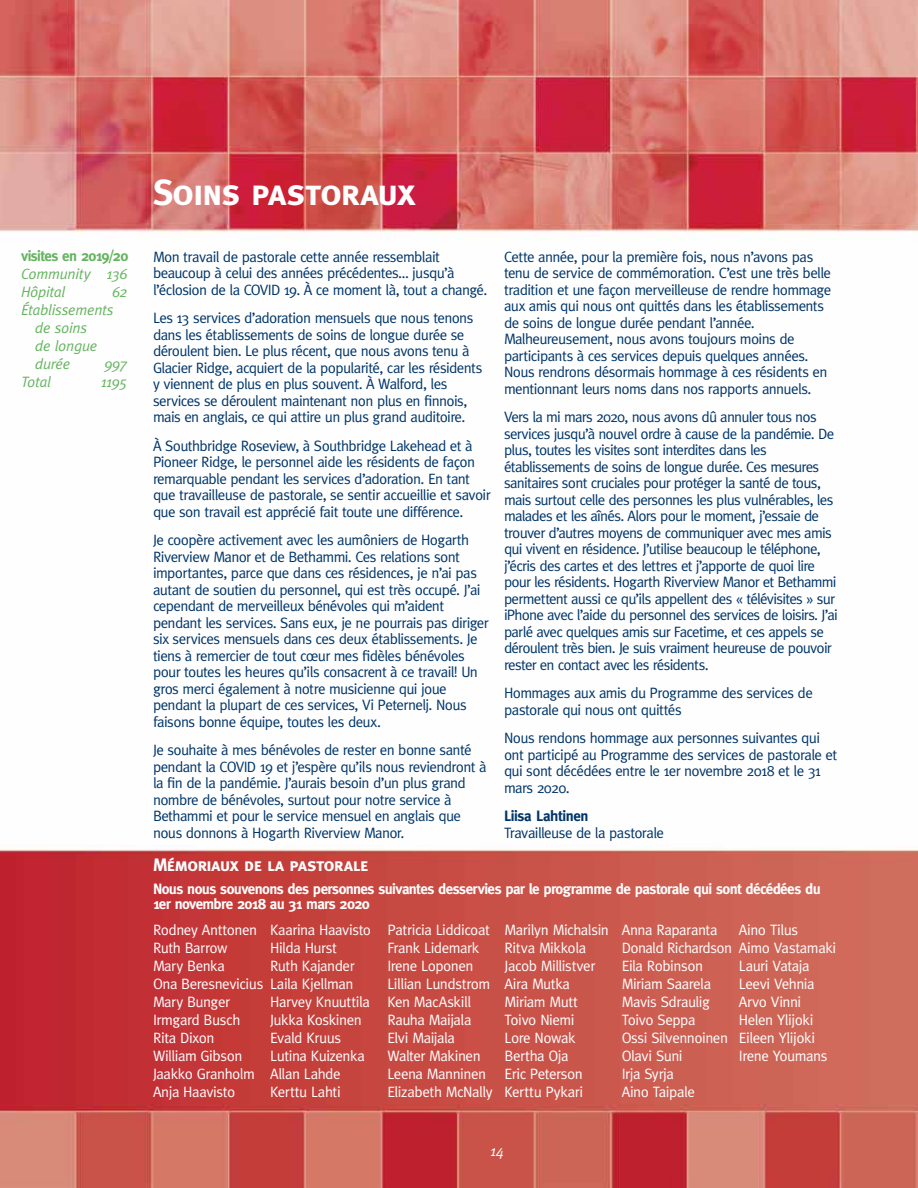
<style>
.page{position:relative;width:918px;height:1188px;background:#fff}
.page>*{position:absolute;margin:0;border:0;box-sizing:border-box;transform-origin:0 0}
.t1{font:36px "Meta Bold Caps";letter-spacing:-.03em;color:#fff}
.t2{font:18px "Meta Bold Caps";letter-spacing:-.03em;color:#fff}
.t3{font:15px/16.5px "Meta";letter-spacing:-.04em;color:#003568}
.t4{font:15px/18px "Meta";letter-spacing:-.03em;color:#fff}
.t5{font:700 15px/15px "Meta";letter-spacing:-.04em;color:#fff}
.t6{font:italic 15px/18px "Meta";letter-spacing:-.015em;color:#65b460}
.t7{font:700 15px "Meta";letter-spacing:-.04em;color:#65b460}
.t8{font:700 15px "Meta";letter-spacing:-.025em;color:#003568}
.t9{font:italic 15px "Meta";color:#fff}
</style>
<div class="page">
<img style="left:0;top:0;width:918px;height:1188px">
<p class="t7" style="left:21px;top:248px;width:109px">visites en 2019/20</p>
<p class="t6" style="left:21px;top:265px;width:108px">Community 136<br>Hôpital</p>
<p class="t6" style="left:112px;top:283px;width:17px">62</p>
<p class="t6" style="left:21px;top:301px;width:94px">Établissements</p>
<p class="t6" style="left:35px;top:319px;width:54px">de soins</p>
<p class="t6" style="left:35px;top:337px;width:64px">de longue</p>
<p class="t6" style="left:35px;top:355px;width:37px">durée</p>
<p class="t6" style="left:104px;top:355px;width:25px">997</p>
<p class="t6" style="left:21px;top:373px;width:31px">Total</p>
<p class="t6" style="left:101px;top:373px;width:28px">1195</p>
<h1 class="t1" style="left:153px;top:172px;width:265px">Soins pastoraux</h1>
<p class="t3" style="left:153px;top:248px;width:336px">Mon travail de pastorale cette année ressemblait beaucoup à celui des années précédentes… jusqu’à l’éclosion de la COVID 19. À ce moment là, tout a changé.</p>
<p class="t3" style="left:153px;top:310px;width:331px">Les 13 services d’adoration mensuels que nous tenons dans les établissements de soins de longue durée se déroulent bien. Le plus récent, que nous avons tenu à Glacier Ridge, acquiert de la popularité, car les résidents y viennent de plus en plus souvent. À Walford, les services se déroulent maintenant non plus en finnois, mais en anglais, ce qui attire un plus grand auditoire.</p>
<p class="t3" style="left:153px;top:437px;width:339px">À Southbridge Roseview, à Southbridge Lakehead et à Pioneer Ridge, le personnel aide les résidents de façon remarquable pendant les services d’adoration. En tant que travailleuse de pastorale, se sentir accueillie et savoir que son travail est apprécié fait toute une différence.</p>
<p class="t3" style="left:153px;top:532px;width:337px">Je coopère activement avec les aumôniers de Hogarth Riverview Manor et de Bethammi. Ces relations sont importantes, parce que dans ces résidences, je n’ai pas autant de soutien du personnel, qui est très occupé. J’ai cependant de merveilleux bénévoles qui m’aident pendant les services. Sans eux, je ne pourrais pas diriger six services mensuels dans ces deux établissements. Je tiens à remercier de tout cœur mes fidèles bénévoles pour toutes les heures qu’ils consacrent à ce travail! Un gros merci également à notre musicienne qui joue pendant la plupart de ces services, Vi Peternelj. Nous faisons bonne équipe, toutes les deux.</p>
<p class="t3" style="left:153px;top:742px;width:335px">Je souhaite à mes bénévoles de rester en bonne santé pendant la COVID 19 et j’espère qu’ils nous reviendront à la fin de la pandémie. J’aurais besoin d’un plus grand nombre de bénévoles, surtout pour notre service à Bethammi et pour le service mensuel en anglais que nous donnons à Hogarth Riverview Manor.</p>
<p class="t3" style="left:504px;top:248px;width:329px">Cette année, pour la première fois, nous n’avons pas tenu de service de commémoration. C’est une très belle tradition et une façon merveilleuse de rendre hommage aux amis qui nous ont quittés dans les établissements de soins de longue durée pendant l’année.<br>Malheureusement, nous avons toujours moins de participants à ces services depuis quelques années.<br>Nous rendrons désormais hommage à ces résidents en mentionnant leurs noms dans nos rapports annuels.</p>
<p class="t3" style="left:504px;top:409px;width:335px">Vers la mi mars 2020, nous avons dû annuler tous nos services jusqu’à nouvel ordre à cause de la pandémie. De plus, toutes les visites sont interdites dans les établissements de soins de longue durée. Ces mesures sanitaires sont cruciales pour protéger la santé de tous, mais surtout celle des personnes les plus vulnérables, les malades et les aînés. Alors pour le moment, j’essaie de trouver d’autres moyens de communiquer avec mes amis qui vivent en résidence. J’utilise beaucoup le téléphone, j’écris des cartes et des lettres et j’apporte de quoi lire pour les résidents. Hogarth Riverview Manor et Bethammi permettent aussi ce qu’ils appellent des « télévisites » sur iPhone avec l’aide du personnel des services de loisirs. J’ai parlé avec quelques amis sur Facetime, et ces appels se déroulent très bien. Je suis vraiment heureuse de pouvoir rester en contact avec les résidents.</p>
<p class="t3" style="left:504px;top:685px;width:310px">Hommages aux amis du Programme des services de pastorale qui nous ont quittés</p>
<p class="t3" style="left:504px;top:730px;width:335px">Nous rendons hommage aux personnes suivantes qui ont participé au Programme des services de pastorale et qui sont décédées entre le 1er novembre 2018 et le 31 mars 2020.</p>
<p class="t8" style="left:504px;top:807px;width:86px">Liisa Lahtinen</p>
<p class="t3" style="left:504px;top:824px;width:161px">Travailleuse de la pastorale</p>
<p class="t2" style="left:153px;top:855px;width:217px">Mémoriaux de la pastorale</p>
<p class="t5" style="left:153px;top:881px;width:669px">Nous nous souvenons des personnes suivantes desservies par le programme de pastorale qui sont décédées du<br>1er novembre 2018 au 31 mars 2020</p>
<p class="t4" style="left:153px;top:920px;width:112px">Rodney Anttonen<br>Ruth Barrow<br>Mary Benka<br>Ona Beresnevicius<br>Mary Bunger<br>Irmgard Busch<br>Rita Dixon<br>William Gibson<br>Jaakko Granholm<br>Anja Haavisto</p>
<p class="t4" style="left:270px;top:920px;width:102px">Kaarina Haavisto<br>Hilda Hurst<br>Ruth Kajander<br>Laila Kjellman<br>Harvey Knuuttila<br>Jukka Koskinen<br>Evald Kruus<br>Lutina Kuizenka<br>Allan Lahde<br>Kerttu Lahti</p>
<p class="t4" style="left:387px;top:920px;width:107px">Patricia Liddicoat<br>Frank Lidemark<br>Irene Loponen<br>Lillian Lundstrom<br>Ken MacAskill<br>Rauha Maijala<br>Elvi Maijala<br>Walter Makinen<br>Leena Manninen<br>Elizabeth McNally</p>
<p class="t4" style="left:505px;top:920px;width:106px">Marilyn Michalsin<br>Ritva Mikkola<br>Jacob Millistver<br>Aira Mutka<br>Miriam Mutt<br>Toivo Niemi<br>Lore Nowak<br>Bertha Oja<br>Eric Peterson<br>Kerttu Pykari</p>
<p class="t4" style="left:622px;top:920px;width:112px">Anna Raparanta<br>Donald Richardson<br>Eila Robinson<br>Miriam Saarela<br>Mavis Sdraulig<br>Toivo Seppa<br>Ossi Silvennoinen<br>Olavi Suni<br>Irja Syrja<br>Aino Taipale</p>
<p class="t4" style="left:739px;top:920px;width:99px">Aino Tilus<br>Aimo Vastamaki<br>Lauri Vataja<br>Leevi Vehnia<br>Arvo Vinni<br>Helen Ylijoki<br>Eileen Ylijoki<br>Irene Youmans</p>
<p class="t9" style="left:490px;top:1142px;width:15px">14</p>
</div>
